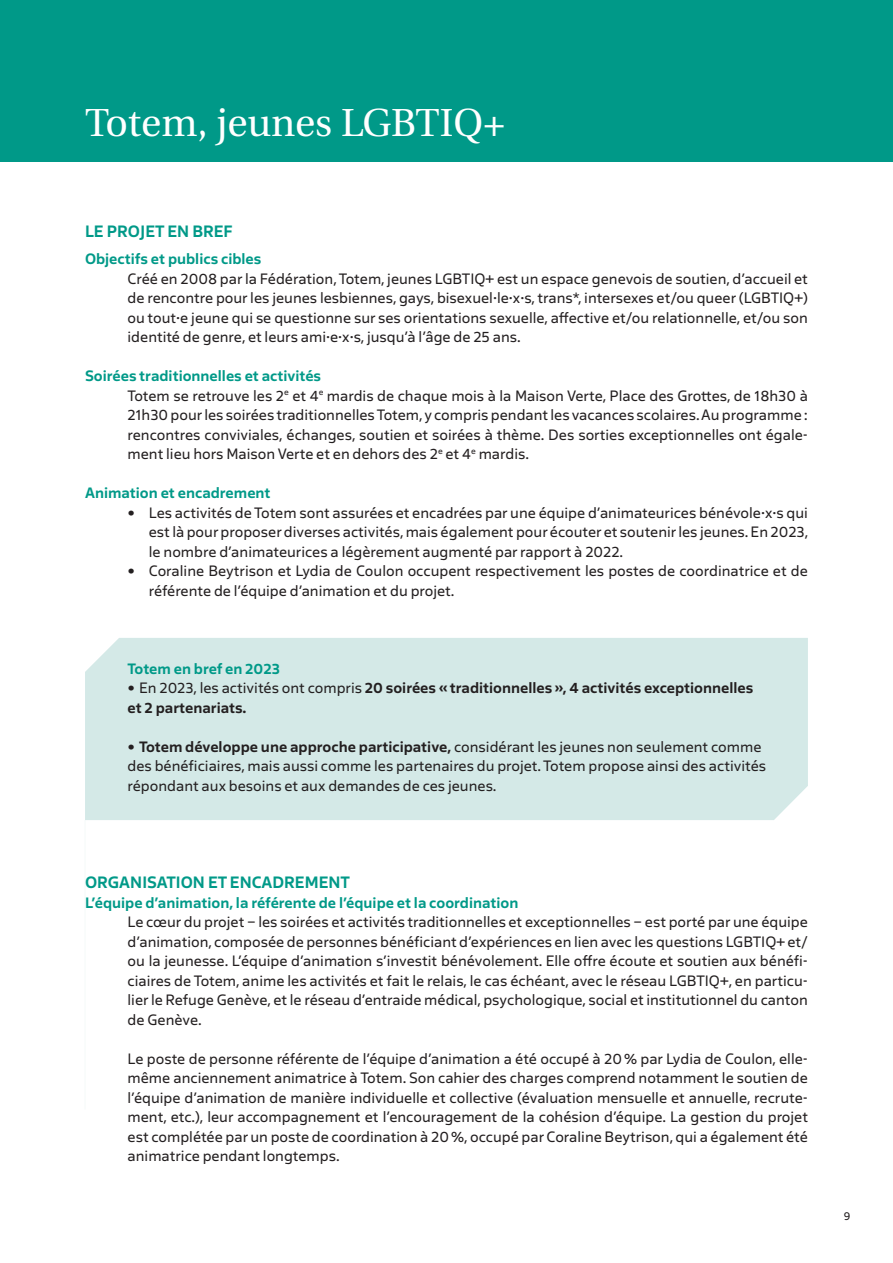
<style>
.page{position:relative;width:893px;height:1263px;background:#fff}
.page>*{position:absolute;margin:0;border:0;box-sizing:border-box;transform-origin:0 0}
.t1{font:39px "Heuristica";color:#fff}
.t2{font:600 17.25px "Salis MVB";color:#098}
.t3{font:15.75px/19.5px "Salis MVB";color:#231f20;text-align:justify}
.t4{font:600 15.75px "Salis MVB";color:#098}
.t5{font:600 15.75px/19.5px "Salis MVB";color:#231f20}
.t6{font:12px "Salis MVB";color:#231f20}
.s1{font-weight:600;color:#098}
.s2{font-weight:400}
.s3{font-weight:600}
</style>
<div class="page">
<div style="left:0;top:0;width:893px;height:162px;background:#098"></div>
<div style="left:85px;top:638px;width:723px;height:182px;background:#d4e9e7"></div>
<h1 class="t1" style="left:85px;top:92px;width:422px">Totem, jeunes LGBTIQ+</h1>
<p class="t2" style="left:85px;top:220px;width:149px">LE PROJET EN BREF</p>
<p class="t4" style="left:85px;top:248px;width:178px">Objectifs et publics cibles</p>
<p class="t3" style="left:128px;top:268px;width:682px">Créé en 2008 par la Fédération, Totem, jeunes LGBTIQ+ est un espace genevois de soutien, d’accueil et de rencontre pour les jeunes lesbiennes, gays, bisexuel·le·x·s, trans*, intersexes et/ou queer (LGBTIQ+) ou tout∙e jeune qui se questionne sur ses orientations sexuelle, affective et/ou relationnelle, et/ou son identité de genre, et leurs ami·e·x·s, jusqu’à l’âge de 25 ans.</p>
<p class="t3" style="left:128px;top:365px;width:682px;text-align:left;text-indent:-43px"><span class="s1">Soirées traditionnelles et activités<br></span>Totem se retrouve les 2<sup>e</sup> et 4<sup>e</sup> mardis de chaque mois à la Maison Verte, Place des Grottes, de 18h30 à 21h30 pour les soirées traditionnelles Totem, y compris pendant les vacances scolaires. Au programme: rencontres conviviales, échanges, soutien et soirées à thème. Des sorties exceptionnelles ont égale&shy;ment lieu hors Maison Verte et en dehors des 2<sup>e</sup> et 4<sup>e</sup> mardis.</p>
<p class="t4" style="left:85px;top:482px;width:187px">Animation et encadrement</p>
<p class="t3" style="left:149px;top:502px;width:661px;text-indent:-21px">• Les activités de Totem sont assurées et encadrées par une équipe d’animateurices bénévole·x·s qui est là pour proposer diverses activités, mais également pour écouter et soutenir les jeunes. En 2023, le nombre d’animateurices a légèrement augmenté par rapport à 2022.</p>
<p class="t3" style="left:149px;top:560px;width:660px;text-indent:-21px">• Coraline Beytrison et Lydia de Coulon occupent respectivement les postes de coordinatrice et de référente de l’équipe d’animation et du projet.</p>
<p class="t4" style="left:128px;top:658px;width:154px">Totem en bref en 2023</p>
<p class="t5" style="left:128px;top:677px;width:627px"><span class="s2">• En 2023, les activités ont compris</span> 20 soirées «traditionnelles», 4 activités exceptionnelles et 2 partenariats.</p>
<p class="t3" style="left:128px;top:736px;width:640px;text-align:left">• <span class="s3">Totem développe une approche participative,</span> considérant les jeunes non seulement comme des bénéficiaires, mais aussi comme les partenaires du projet. Totem propose ainsi des activités répondant aux besoins et aux demandes de ces jeunes.</p>
<p class="t2" style="left:85px;top:871px;width:267px">ORGANISATION ET ENCADREMENT</p>
<p class="t4" style="left:85px;top:892px;width:435px">L’équipe d’animation, la référente de l’équipe et la coordination</p>
<p class="t3" style="left:128px;top:911px;width:682px">Le cœur du projet – les soirées et activités traditionnelles et exceptionnelles – est porté par une équipe d’animation, composée de personnes bénéficiant d’expériences en lien avec les questions LGBTIQ+ et/ ou la jeunesse. L’équipe d’animation s’investit bénévolement. Elle offre écoute et soutien aux bénéfi&shy;ciaires de Totem, anime les activités et fait le relais, le cas échéant, avec le réseau LGBTIQ+, en particu&shy;lier le Refuge Genève, et le réseau d’entraide médical, psychologique, social et institutionnel du canton de Genève.</p>
<p class="t3" style="left:128px;top:1048px;width:682px">Le poste de personne référente de l’équipe d’animation a été occupé à 20% par Lydia de Coulon, elle&shy;même anciennement animatrice à Totem. Son cahier des charges comprend notamment le soutien de l’équipe d’animation de manière individuelle et collective (évaluation mensuelle et annuelle, recrute&shy;ment, etc.), leur accompagnement et l’encouragement de la cohésion d’équipe. La gestion du projet est complétée par un poste de coordination à 20%, occupé par Coraline Beytrison, qui a également été animatrice pendant longtemps.</p>
<p class="t6" style="left:844px;top:1208px;width:8px">9</p>
</div>
